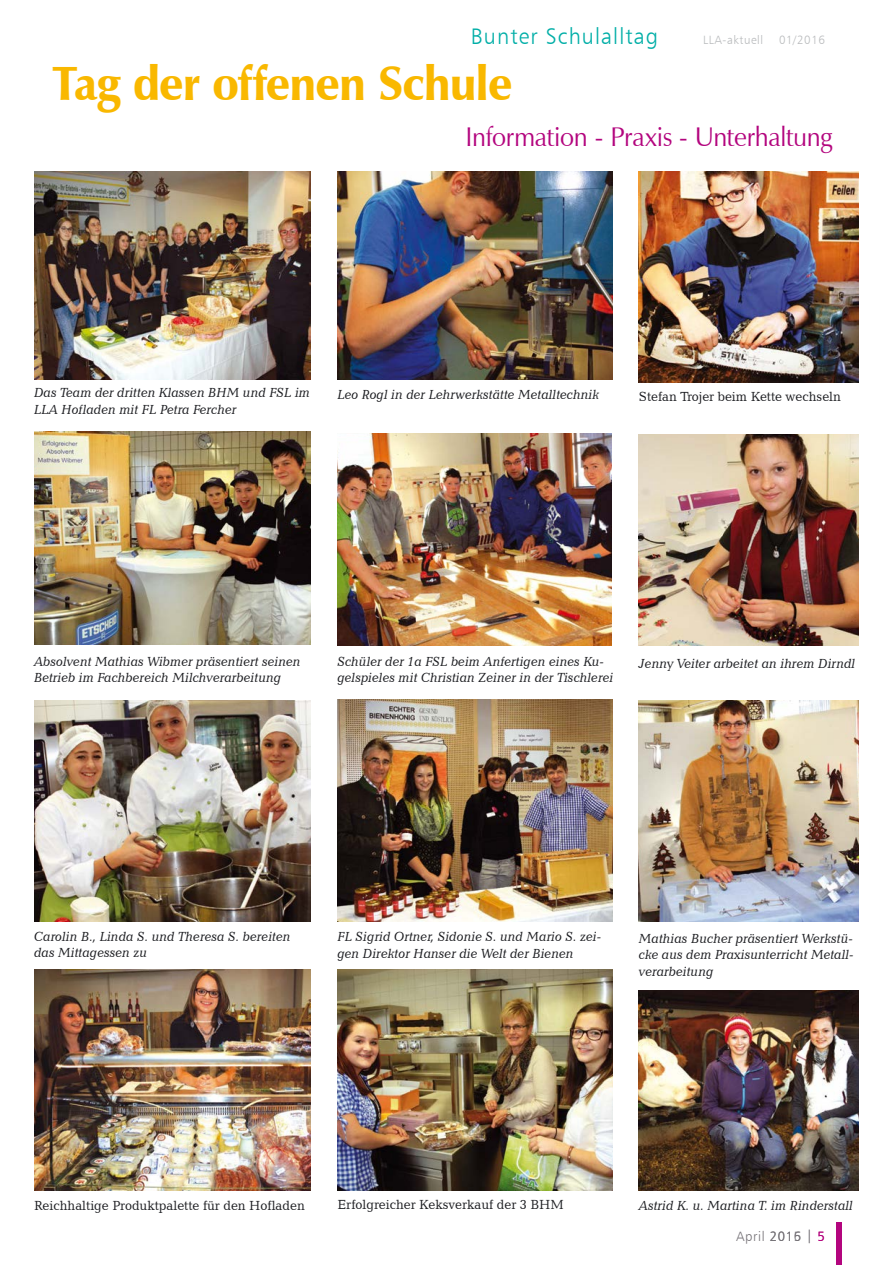
<style>
.page{position:relative;width:893px;height:1265px;background:#fff}
.page>*{position:absolute;margin:0;border:0;box-sizing:border-box;transform-origin:0 0}
.t1{font:900 48px "Zapf Humanist 601 BT";letter-spacing:-.02em;color:#f9b800;scale:.95 1}
.t2{font:27px "Zapf Humanist 601 BT";letter-spacing:-.015em;color:#b3057e;scale:.95 1}
.t3{font:22.5px "Humanist 777 BT Light B";letter-spacing:.05em;color:#00aea7}
.t4{font:italic 13.5px/16.2px "Candida BT";color:#1a1b1f;scale:.95 1}
.t5{font:13.5px "Candida BT";color:#1a1b1f;scale:.95 1}
.t6{font:13.5px "Humanist 777 BT Light B";letter-spacing:.05em;color:#757277}
.t7{font:12px "Humanist 777 BT Light B";letter-spacing:.05em;color:#b9bbbd}
.s1{color:#b3057e}
</style>
<div class="page">
<div style="left:837px;top:1221px;width:5px;height:43px;background:#b3057e"></div>
<img style="left:34px;top:171px;width:276px;height:208px">
<img style="left:34px;top:431px;width:276px;height:213px">
<img style="left:337px;top:171px;width:275px;height:209px">
<img style="left:337px;top:433px;width:275px;height:212px">
<img style="left:639px;top:171px;width:220px;height:211px">
<img style="left:34px;top:700px;width:276px;height:221px">
<img style="left:639px;top:434px;width:220px;height:211px">
<img style="left:337px;top:699px;width:275px;height:222px">
<img style="left:34px;top:969px;width:276px;height:221px">
<img style="left:337px;top:969px;width:275px;height:221px">
<img style="left:639px;top:700px;width:220px;height:221px">
<img style="left:639px;top:990px;width:220px;height:200px">
<h3 class="t3" style="left:471px;top:22px;width:189px">Bunter Schulalltag</h3>
<p class="t7" style="left:703px;top:32px;width:61px">LLA-aktuell</p>
<p class="t7" style="left:779px;top:32px;width:47px">01/2016</p>
<h1 class="t1" style="left:52px;top:54px;width:486px">Tag der offenen Schule</h1>
<h2 class="t2" style="left:466px;top:120px;width:387px">Information - Praxis - Unterhaltung</h2>
<p class="t4" style="left:34px;top:384px;width:292px">Das Team der dritten Klassen BHM und FSL im<br>LLA Hofladen mit FL Petra Fercher</p>
<p class="t4" style="left:337px;top:385px;width:277px">Leo Rogl in der Lehrwerkstätte Metalltechnik</p>
<p class="t5" style="left:639px;top:388px;width:214px">Stefan Trojer beim Kette wechseln</p>
<p class="t4" style="left:34px;top:652px;width:282px">Absolvent Mathias Wibmer präsentiert seinen<br>Betrieb im Fachbereich Milchverarbeitung</p>
<p class="t4" style="left:337px;top:652px;width:292px">Schüler der 1a FSL beim Anfertigen eines Ku&shy;gelspieles mit Christian Zeiner in der Tischlerei</p>
<p class="t4" style="left:639px;top:654px;width:229px">Jenny Veiter arbeitet an ihrem Dirndl</p>
<p class="t4" style="left:34px;top:927px;width:272px">Carolin B., Linda S. und Theresa S. bereiten das Mittagessen zu</p>
<p class="t4" style="left:337px;top:928px;width:280px">FL Sigrid Ortner, Sidonie S. und Mario S. zei&shy;gen Direktor Hanser die Welt der Bienen</p>
<p class="t4" style="left:639px;top:930px;width:228px;text-align:justify">Mathias Bucher präsentiert Werkstü&shy;cke aus dem Praxisunterricht Metall&shy;verarbeitung</p>
<p class="t5" style="left:34px;top:1196px;width:286px">Reichhaltige Produktpalette für den Hofladen</p>
<p class="t5" style="left:337px;top:1195px;width:240px">Erfolgreicher Keksverkauf der 3 BHM</p>
<p class="t4" style="left:639px;top:1196px;width:227px">Astrid K. u. Martina T. im Rinderstall</p>
<p class="t6" style="left:736px;top:1227px;width:90px">April 2015 | <span class="s1">5</span></p>
<p class="t6" style="left:794px;top:1227px;width:9px">6</p>
</div>
